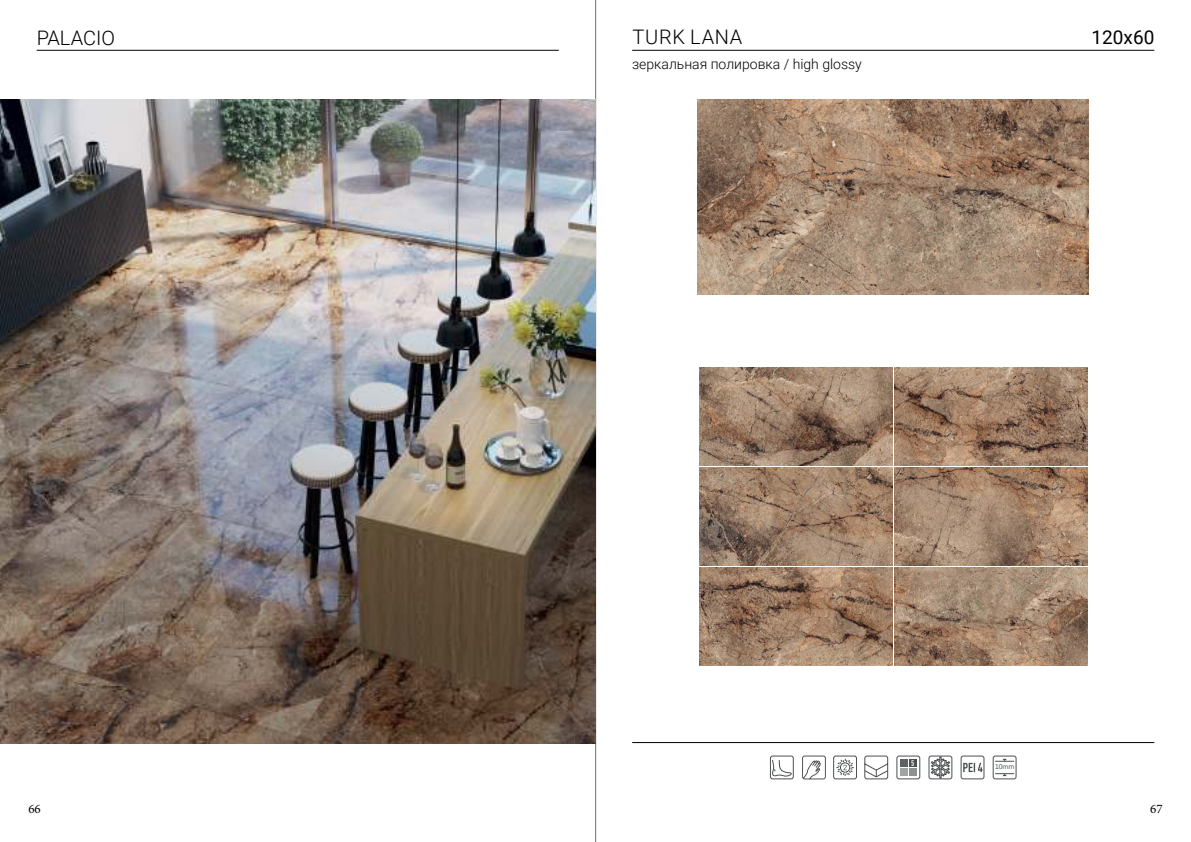
<style>
.page{position:relative;width:1191px;height:842px;background:#fff}
.page>*{position:absolute;margin:0;border:0;box-sizing:border-box;transform-origin:0 0}
.t1{font:300 20px "Roboto";letter-spacing:.02em;color:#000}
.t2{font:300 20px "Roboto";color:#000}
.t3{font:19px "Roboto";color:#000}
.t4{font:300 14px "Roboto";color:#000}
.t5{font:13px "Minion Pro";color:#000}
.t6{font:500 8px "PF Din Text Comp Pro";color:#fff}
.t7{font:7px "Microsoft New Tai Lue";color:#4c4f50}
</style>
<div class="page">
<hr style="left:37px;top:50px;width:522px;height:1px;background:#000">
<hr style="left:632px;top:50px;width:522px;height:1px;background:#000">
<hr style="left:632px;top:742px;width:522px;height:1px;background:#000">
<svg style="left:833px;top:755px;width:24px;height:24px"></svg>
<svg style="left:770px;top:755px;width:24px;height:24px"></svg>
<svg style="left:864px;top:755px;width:24px;height:24px"></svg>
<div style="left:909px;top:768px;width:7px;height:8px;background:#8e9192"></div>
<div style="left:900px;top:768px;width:7px;height:8px;background:#a2a4a4"></div>
<div style="left:896px;top:756px;width:24px;height:23px;border:1px solid #4c4f50;border-radius:2px"></div>
<div style="left:909px;top:759px;width:7px;height:8px;background:#4c4f50"></div>
<div style="left:900px;top:759px;width:7px;height:8px;background:#5e6263"></div>
<svg style="left:928px;top:755px;width:24px;height:24px"></svg>
<div style="left:960px;top:756px;width:24px;height:23px;border:1px solid #4c4f50;border-radius:2px"></div>
<svg style="left:963px;top:763px;width:19px;height:9px"></svg>
<svg style="left:802px;top:755px;width:24px;height:25px"></svg>
<hr style="left:595px;top:0;width:1px;height:842px;background:#6d6e70">
<div style="left:993px;top:756px;width:23px;height:23px;border:1px solid #4c4f50;border-radius:2px"></div>
<svg style="left:995px;top:759px;width:19px;height:3px"></svg>
<svg style="left:995px;top:773px;width:19px;height:3px"></svg>
<img style="left:0;top:99px;width:595px;height:644px">
<img style="left:697px;top:99px;width:391px;height:195px">
<img style="left:699px;top:367px;width:193px;height:98px">
<img style="left:699px;top:567px;width:193px;height:98px">
<img style="left:699px;top:467px;width:193px;height:98px">
<img style="left:894px;top:367px;width:193px;height:98px">
<img style="left:894px;top:567px;width:193px;height:98px">
<img style="left:894px;top:467px;width:193px;height:98px">
<h1 class="t2" style="left:37px;top:29px;width:80px">PALACIO</h1>
<h2 class="t3" style="left:1091px;top:24px;width:64px">120х60</h2>
<p class="t4" style="left:632px;top:54px;width:231px">ЗЕРКАЛЬНАЯ ПОЛИРОВКА / HIGH GLOSSY</p>
<h1 class="t1" style="left:632px;top:28px;width:111px">TURK LANA</h1>
<p class="t6" style="left:911px;top:758px;width:5px">5</p>
<p class="t7" style="left:995px;top:763px;width:21px">10mm</p>
<p class="t5" style="left:28px;top:801px;width:14px">66</p>
<p class="t5" style="left:1150px;top:801px;width:14px">67</p>
</div>
